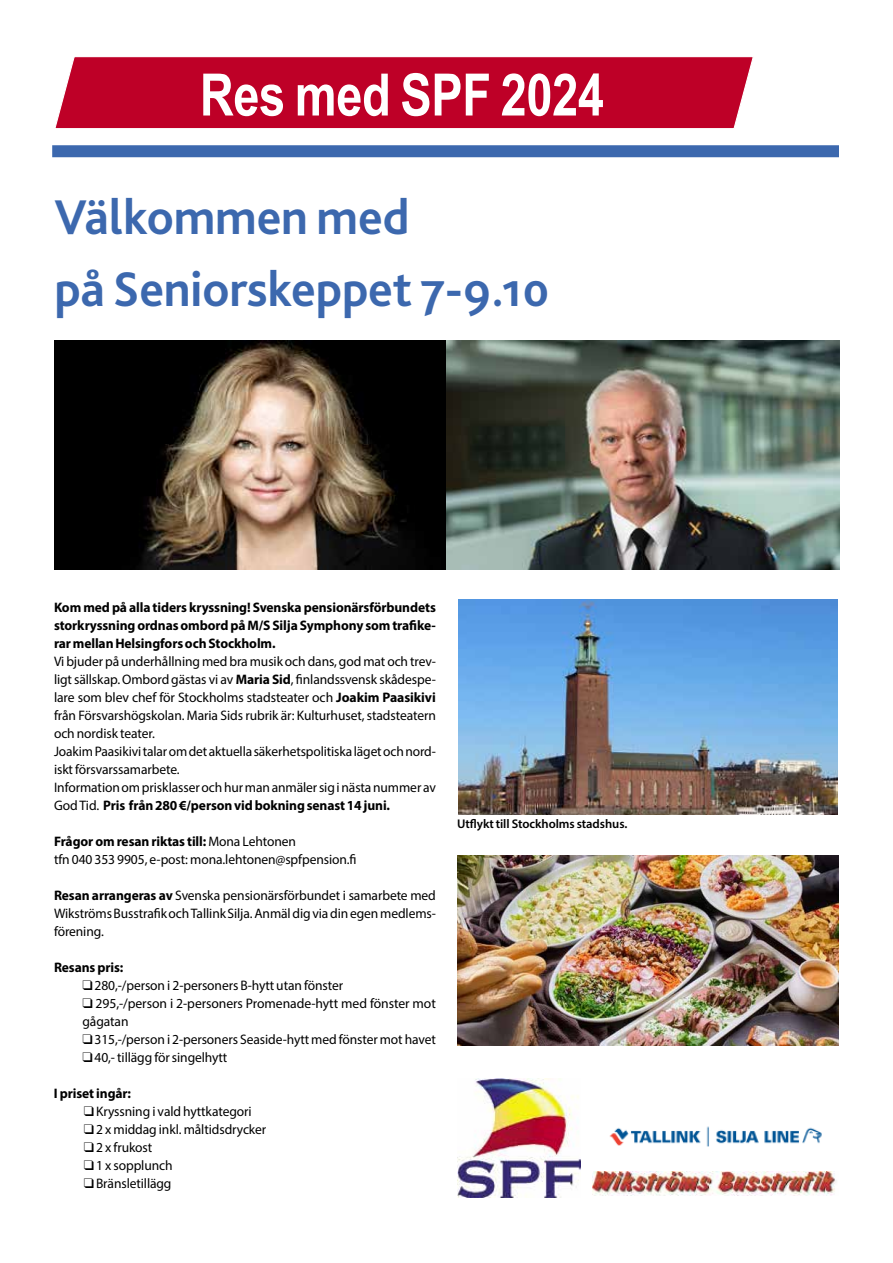
<style>
.page{position:relative;width:893px;height:1263px;background:#fff}
.page>*{position:absolute;margin:0;border:0;box-sizing:border-box;transform-origin:0 0}
.t1{font:700 58.5px "Arial Narrow";letter-spacing:-.005em;color:#fff}
.t2{font:700 51px/72px "Bliss Pro";color:#3c68ae}
.t3{font:13.8px/18px "Myriad Pro";letter-spacing:-.005em;color:#000}
.t4{font:700 13.8px/18px "Myriad Pro";letter-spacing:-.005em;color:#000;text-align:justify}
.t5{font:600 12.6px "Myriad Pro";letter-spacing:-.005em;color:#000}
.s1{font-weight:700}
</style>
<div class="page">
<div style="left:52px;top:145px;width:787px;height:12px;background:#3c68ae"></div>
<div style="left:55px;top:57px;width:698px;height:72px;background:#be0027"></div>
<img style="left:54px;top:340px;width:786px;height:229px">
<img style="left:457px;top:856px;width:382px;height:189px">
<img style="left:457px;top:1078px;width:123px;height:119px">
<img style="left:609px;top:1126px;width:213px;height:21px">
<img style="left:592px;top:1171px;width:244px;height:25px">
<img style="left:459px;top:600px;width:378px;height:214px">
<h1 class="t1" style="left:200px;top:51px;width:406px">Res med SPF 2024</h1>
<h2 class="t2" style="left:54px;top:180px;width:497px">Välkommen med<br>på Seniorskeppet 7-9.10</h2>
<p class="t4" style="left:54px;top:598px;width:383px">Kom med på alla tiders kryssning! Svenska pensionärsförbundets storkryssning ordnas ombord på M/S Silja Symphony som trafike&shy;rar mellan Helsingfors och Stockholm.</p>
<p class="t3" style="left:54px;top:652px;width:383px">Vi bjuder på underhållning med bra musik och dans, god mat och trev&shy;ligt sällskap. Ombord gästas vi av <span class="s1">Maria Sid</span>, finlandssvensk skådespe&shy;lare som blev chef för Stockholms stadsteater och <span class="s1">Joakim Paasikivi </span>från Försvarshögskolan. Maria Sids rubrik är: Kulturhuset, stadsteatern och nordisk teater.<br>Joakim Paasikivi talar om det aktuella säkerhetspolitiska läget och nord&shy;iskt försvarssamarbete.<br>Information om prisklasser och hur man anmäler sig i nästa nummer av God Tid. <span class="s1">Pris från 280 €/person vid bokning senast 14 juni.</span></p>
<p class="t3" style="left:54px;top:832px;width:304px"><span class="s1">Frågor om resan riktas till:</span> Mona Lehtonen<br>tfn 040 353 9905, e-post: mona.lehtonen@spfpension.fi</p>
<p class="t3" style="left:54px;top:886px;width:383px;text-align:justify"><span class="s1">Resan arrangeras av</span> Svenska pensionärsförbundet i samarbete med Wikströms Busstrafik och Tallink Silja. Anmäl dig via din egen medlems&shy;förening.</p>
<p class="t4" style="left:54px;top:958px;width:71px">Resans pris:</p>
<p class="t3" style="left:82px;top:976px;width:262px">❑ 280,-/person i 2-personers B-hytt utan fönster</p>
<p class="t3" style="left:82px;top:994px;width:355px">❑ 295,-/person i 2-personers Promenade-hytt med fönster mot gågatan</p>
<p class="t3" style="left:82px;top:1030px;width:355px">❑ 315,-/person i 2-personers Seaside-hytt med fönster mot havet</p>
<p class="t3" style="left:82px;top:1048px;width:146px">❑ 40,- tillägg för singelhytt</p>
<p class="t4" style="left:54px;top:1084px;width:79px">I priset ingår:</p>
<p class="t3" style="left:84px;top:1102px;width:169px">❑ Kryssning i vald hyttkategori</p>
<p class="t3" style="left:84px;top:1120px;width:184px">❑ 2 x middag inkl. måltidsdrycker</p>
<p class="t3" style="left:84px;top:1138px;width:70px">❑ 2 x frukost</p>
<p class="t3" style="left:84px;top:1156px;width:90px">❑ 1 x sopplunch</p>
<p class="t3" style="left:84px;top:1174px;width:89px">❑ Bränsletillägg</p>
<p class="t5" style="left:457px;top:816px;width:172px">Utflykt till Stockholms stadshus.</p>
</div>
